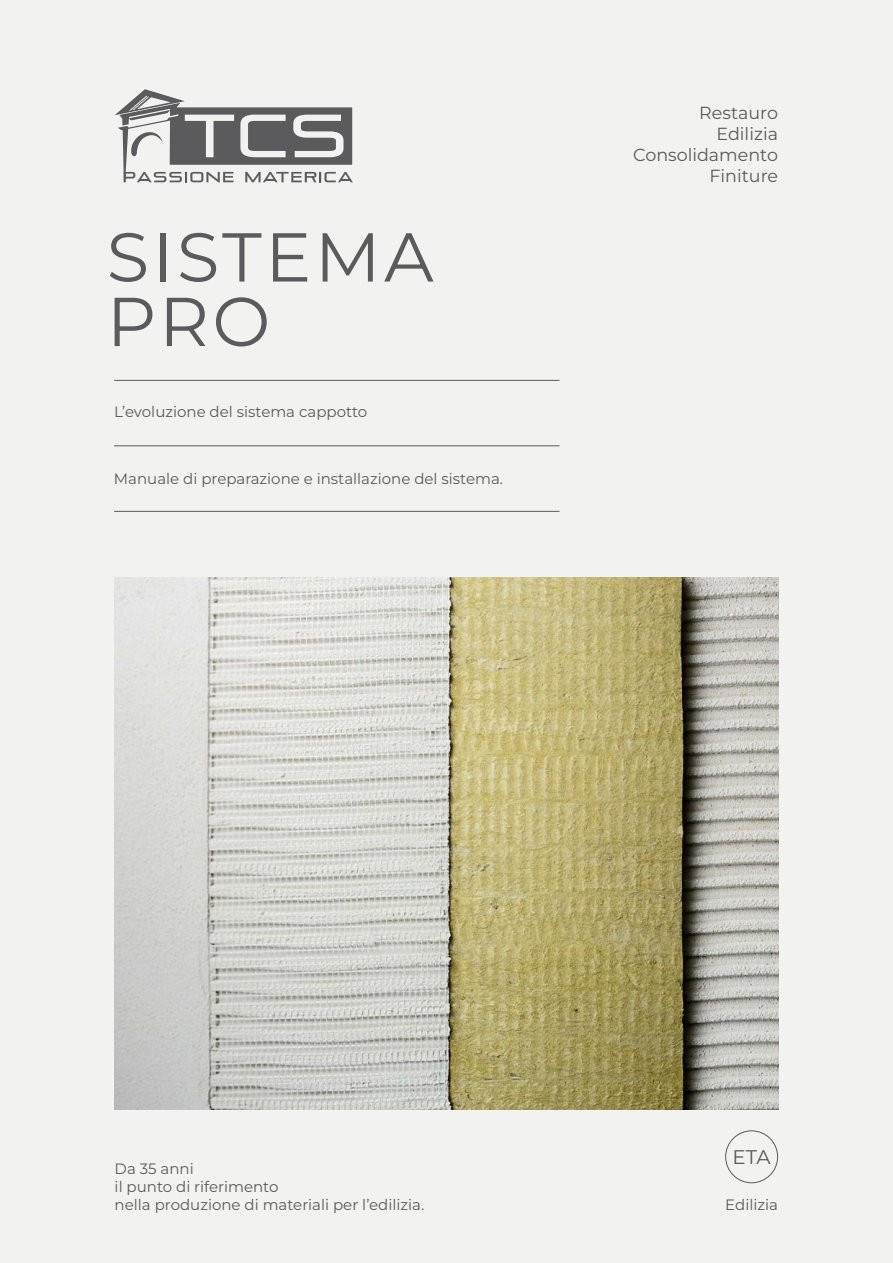
<style>
.page{position:relative;width:893px;height:1263px;background:#f2f2f1}
.page>*{position:absolute;margin:0;border:0;box-sizing:border-box;transform-origin:0 0}
.t1{font:100 69px/64.5px "Montserrat";letter-spacing:.05em;color:#5b5a5c}
.t2{font:100 19.8px "Montserrat";color:#5b5a5c}
.t3{font:100 17.55px/21px "Montserrat";color:#5b5a5c;text-align:right}
.t4{font:100 15px/18px "Montserrat";color:#5b5a5c}
</style>
<div class="page">
<svg style="left:115px;top:89px;width:238px;height:93px"></svg>
<hr style="left:114px;top:445px;width:445px;height:1px;background:#5b5a5c">
<hr style="left:114px;top:511px;width:445px;height:1px;background:#5b5a5c">
<hr style="left:114px;top:380px;width:445px;height:1px;background:#5b5a5c">
<img style="left:115px;top:578px;width:663px;height:531px">
<div style="left:725px;top:1130px;width:53px;height:53px;border:1px solid #5b5a5c;border-radius:50%"></div>
<h1 class="t1" style="left:107px;top:223px;width:328px">SISTEMA<br>PRO</h1>
<p class="t4" style="left:114px;top:402px;width:255px">L’evoluzione del sistema cappotto</p>
<p class="t4" style="left:114px;top:469px;width:391px">Manuale di preparazione e installazione del sistema.</p>
<p class="t3" style="left:633px;top:102px;width:146px">Restauro<br>Edilizia<br>Consolidamento<br>Finiture</p>
<p class="t4" style="left:115px;top:1159px;width:311px">Da 35 anni<br>il punto di riferimento<br>nella produzione di materiali per l’edilizia.</p>
<h2 class="t2" style="left:733px;top:1144px;width:40px">ETA</h2>
<p class="t4" style="left:725px;top:1195px;width:54px">Edilizia</p>
</div>
